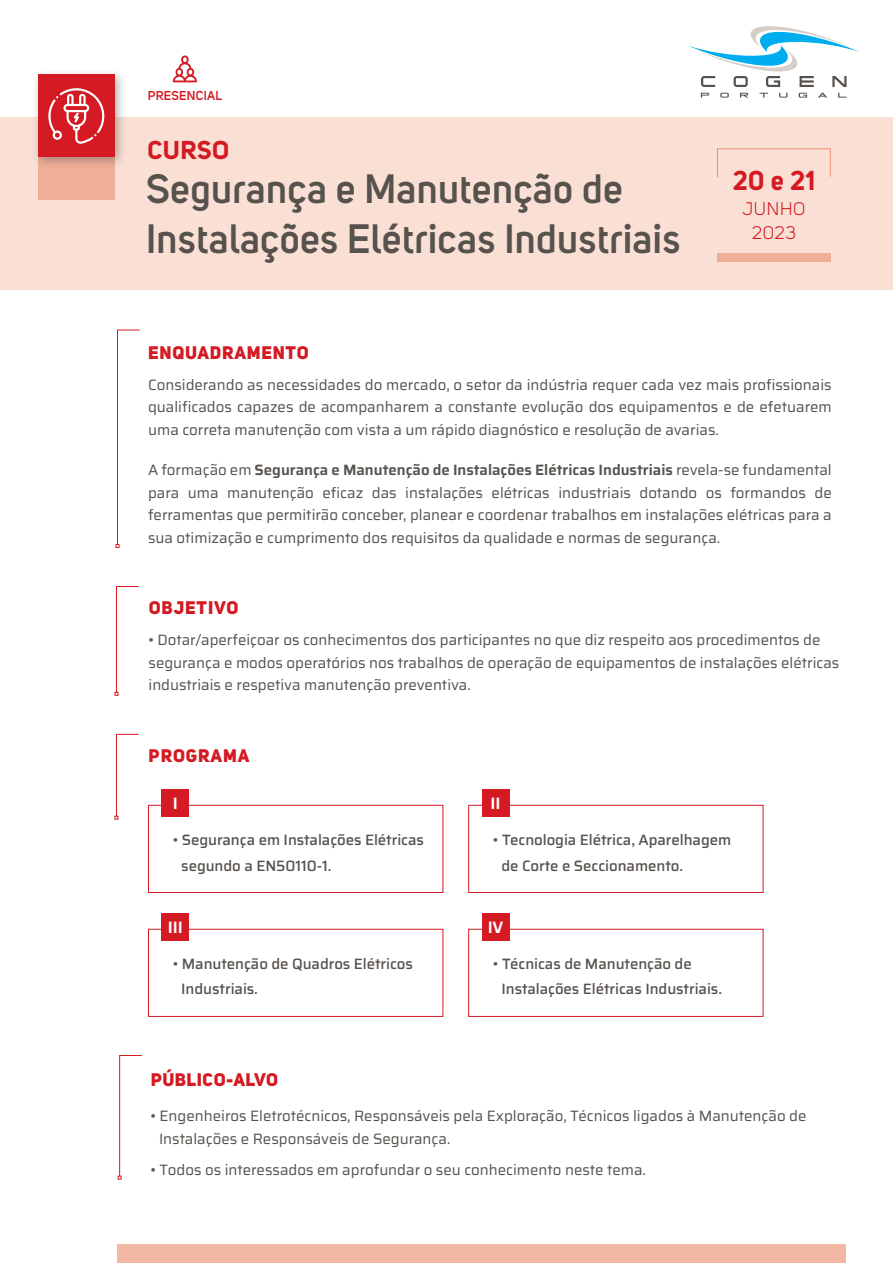
<style>
.page{position:relative;width:893px;height:1263px;background:#fff}
.page>*{position:absolute;margin:0;border:0;box-sizing:border-box;transform-origin:0 0}
.t1{font:600 40.5px/49.5px "Uni Sans";letter-spacing:.01em;color:#57524e}
.t2{font:700 27px "Uni Sans";color:#d41a23}
.t3{font:700 25.5px "Uni Sans";letter-spacing:.02em;color:#d41a23}
.t4{font:800 18px "Uni Sans";letter-spacing:.04em;color:#d41a23}
.t5{font:18px "Uni Sans";letter-spacing:.04em;color:#d41a23}
.t6{font:600 16.5px "Saira";letter-spacing:-.005em;color:#fff}
.t7{font:15px/22.5px "Saira";color:#57524e;text-align:justify}
.t8{font:500 15px "Saira";letter-spacing:-.005em;color:#57524e}
.t9{font:600 12.75px "Uni Sans";letter-spacing:.02em;color:#d41a23}
.s1{font-weight:600}
.s2{font-weight:400}
</style>
<div class="page">
<svg style="left:688px;top:26px;width:172px;height:72px"></svg>
<svg style="left:116px;top:329px;width:24px;height:219px"></svg>
<div style="left:118px;top:1245px;width:728px;height:18px;background:#f2b8a4"></div>
<svg style="left:115px;top:586px;width:24px;height:110px"></svg>
<svg style="left:173px;top:55px;width:24px;height:27px"></svg>
<div style="left:1px;top:117px;width:892px;height:172px;background:#fae0d4"></div>
<div style="left:38px;top:151px;width:77px;height:48px;background:#efae98"></div>
<div style="left:32px;top:69px;width:95px;height:100px;background:#57524e;opacity:.45"></div>
<div style="left:38px;top:75px;width:77px;height:82px;background:#d41a23"></div>
<div style="left:717px;top:253px;width:114px;height:9px;background:#efae98"></div>
<svg style="left:717px;top:148px;width:114px;height:30px"></svg>
<svg style="left:48px;top:88px;width:57px;height:56px"></svg>
<svg style="left:115px;top:734px;width:24px;height:85px"></svg>
<div style="left:148px;top:805px;width:295px;height:88px;border:1px solid #d41a23"></div>
<div style="left:162px;top:789px;width:27px;height:28px;background:#d41a23"></div>
<div style="left:468px;top:805px;width:295px;height:88px;border:1px solid #d41a23"></div>
<div style="left:482px;top:789px;width:27px;height:28px;background:#d41a23"></div>
<div style="left:148px;top:929px;width:295px;height:88px;border:1px solid #d41a23"></div>
<div style="left:162px;top:913px;width:27px;height:28px;background:#d41a23"></div>
<div style="left:468px;top:929px;width:295px;height:88px;border:1px solid #d41a23"></div>
<div style="left:482px;top:913px;width:27px;height:28px;background:#d41a23"></div>
<svg style="left:118px;top:1055px;width:24px;height:124px"></svg>
<p class="t9" style="left:148px;top:88px;width:76px">PRESENCIAL</p>
<p class="t3" style="left:147px;top:134px;width:83px">CURSO</p>
<p class="t1" style="left:146px;top:165px;width:536px">Segurança e Manutenção de<br>Instalações Elétricas Industriais</p>
<p class="t2" style="left:733px;top:163px;width:84px">20 e 21</p>
<p class="t5" style="left:742px;top:199px;width:64px">JUNHO</p>
<p class="t5" style="left:752px;top:223px;width:46px">2023</p>
<p class="t4" style="left:148px;top:341px;width:162px">ENQUADRAMENTO</p>
<p class="t7" style="left:148px;top:373px;width:685px">Considerando as necessidades do mercado, o setor da indústria requer cada vez mais profissionais qualificados capazes de acompanharem a constante evolução dos equipamentos e de efetuarem uma correta manutenção com vista a um rápido diagnóstico e resolução de avarias.</p>
<p class="t7" style="left:148px;top:459px;width:685px">A formação em <span class="s1">Segurança e Manutenção de Instalações Elétricas Industriais</span> revela-se fundamental para uma manutenção eficaz das instalações elétricas industriais dotando os formandos de ferramentas que permitirão conceber, planear e coordenar trabalhos em instalações elétricas para a sua otimização e cumprimento dos requisitos da qualidade e normas de segurança.</p>
<p class="t4" style="left:149px;top:596px;width:91px">OBJETIVO</p>
<p class="t7" style="left:149px;top:629px;width:692px;text-align:left">• Dotar/aperfeiçoar os conhecimentos dos participantes no que diz respeito aos procedimentos de segurança e modos operatórios nos trabalhos de operação de equipamentos de instalações elétricas industriais e respetiva manutenção preventiva.</p>
<p class="t4" style="left:149px;top:744px;width:102px">PROGRAMA</p>
<p class="t6" style="left:173px;top:790px;width:7px">I</p>
<p class="t6" style="left:491px;top:790px;width:12px">II</p>
<p class="t8" style="left:173px;top:828px;width:253px"><span class="s2">•</span> Segurança em Instalações Elétricas</p>
<p class="t8" style="left:181px;top:854px;width:152px">segundo a EN50110-1.</p>
<p class="t8" style="left:493px;top:828px;width:240px"><span class="s2">•</span> Tecnologia Elétrica, Aparelhagem</p>
<p class="t8" style="left:501px;top:854px;width:183px">de Corte e Seccionamento.</p>
<p class="t6" style="left:168px;top:914px;width:16px">III</p>
<p class="t6" style="left:488px;top:914px;width:17px">IV</p>
<p class="t8" style="left:173px;top:952px;width:242px"><span class="s2">•</span> Manutenção de Quadros Elétricos</p>
<p class="t8" style="left:181px;top:978px;width:78px">Industriais.</p>
<p class="t8" style="left:493px;top:952px;width:200px"><span class="s2">•</span> Técnicas de Manutenção de</p>
<p class="t8" style="left:501px;top:978px;width:222px">Instalações Elétricas Industriais.</p>
<p class="t4" style="left:151px;top:1068px;width:129px">PÚBLICO-ALVO</p>
<p class="t7" style="left:150px;top:1105px;width:657px">• Engenheiros Eletrotécnicos, Responsáveis pela Exploração, Técnicos ligados à Manutenção de</p>
<p class="t7" style="left:159px;top:1127px;width:293px">Instalações e Responsáveis de Segurança.</p>
<p class="t7" style="left:150px;top:1158px;width:497px">• Todos os interessados em aprofundar o seu conhecimento neste tema.</p>
</div>
